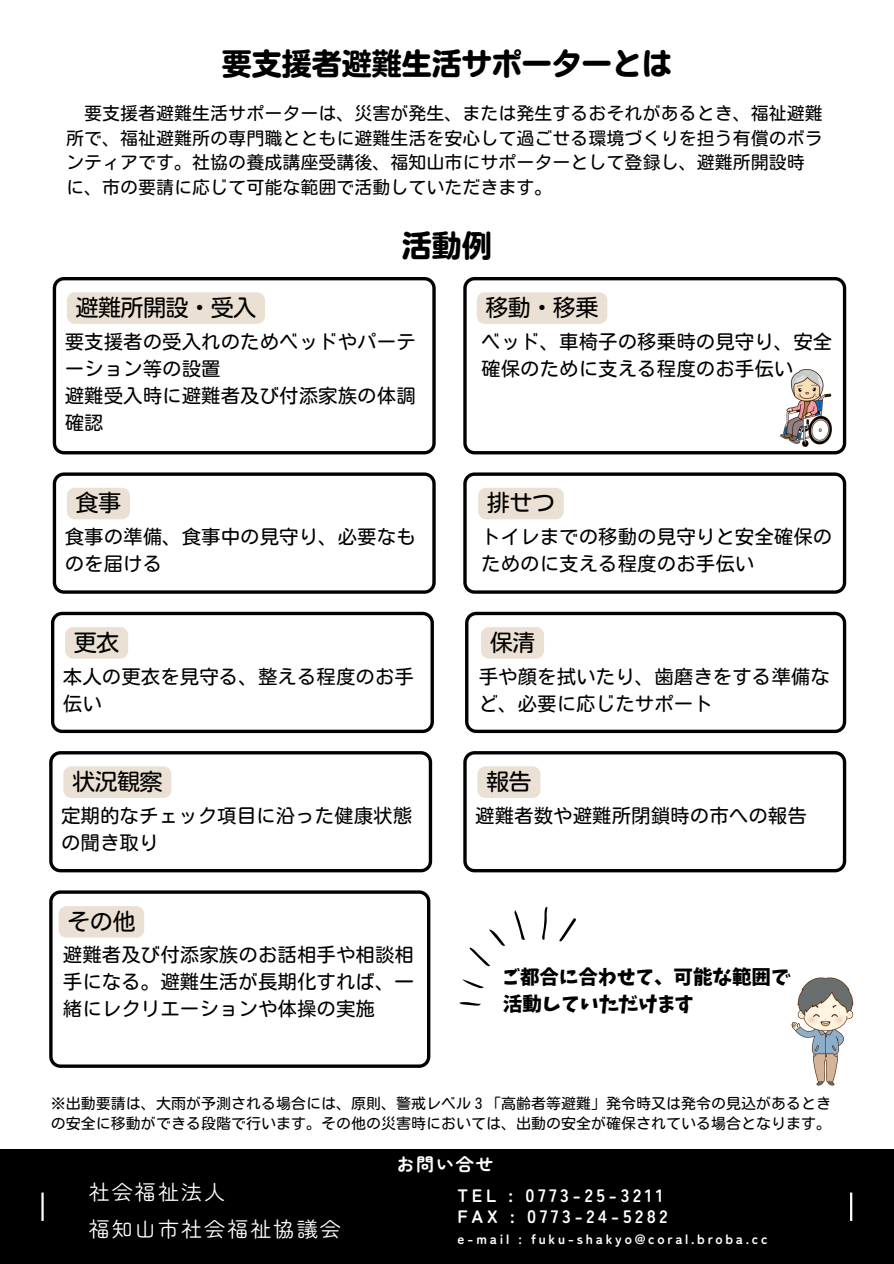
<style>
.page{position:relative;width:894px;height:1264px;background:#fff}
.page>*{position:absolute;margin:0;border:0;box-sizing:border-box;transform-origin:0 0}
.t1{font:30px "Motoya Maru Std W6";color:#000}
.t2{font:22.5px "Nud Motoya Maru Std W3";color:#000}
.t3{font:21px/37.2px "Zen Maru Gothic";letter-spacing:.1em;color:#fff}
.t4{font:19.5px/27px "Motoya Maru Std W3";color:#000}
.t5{font:19.5px/27px "Keifont";color:#000}
.t6{font:18px/24.8px "Motoya Maru Std W3";color:#000}
.t7{font:700 18px/21.3px "Zen Maru Gothic";letter-spacing:.2em;color:#fff}
.t8{font:15px/20.2px "Motoya Maru Std W3";color:#000}
.t9{font:700 13.5px "Zen Maru Gothic";letter-spacing:.2em;color:#fff}
</style>
<div class="page">
<svg style="left:53px;top:277px;width:382px;height:177px"></svg>
<svg style="left:463px;top:277px;width:382px;height:177px"></svg>
<svg style="left:53px;top:472px;width:382px;height:121px"></svg>
<svg style="left:463px;top:472px;width:382px;height:121px"></svg>
<svg style="left:51px;top:611px;width:382px;height:122px"></svg>
<svg style="left:465px;top:611px;width:381px;height:122px"></svg>
<svg style="left:49px;top:890px;width:381px;height:177px"></svg>
<svg style="left:49px;top:751px;width:383px;height:121px"></svg>
<svg style="left:463px;top:751px;width:382px;height:121px"></svg>
<img style="left:780px;top:370px;width:50px;height:76px">
<img style="left:791px;top:977px;width:63px;height:109px">
<svg style="left:459px;top:906px;width:117px;height:100px"></svg>
<div style="left:0;top:1148px;width:893px;height:115px;background:#000"></div>
<hr style="left:41px;top:1192px;width:3px;height:28px;background:#fff">
<hr style="left:849px;top:1192px;width:3px;height:28px;background:#fff">
<div style="left:67px;top:292px;width:198px;height:32px;background:#eae0d3"></div>
<div style="left:476px;top:292px;width:131px;height:32px;background:#eae0d3"></div>
<div style="left:67px;top:488px;width:63px;height:31px;background:#eae0d3;border-radius:8px"></div>
<div style="left:478px;top:488px;width:85px;height:31px;background:#eae0d3;border-radius:8px"></div>
<div style="left:65px;top:627px;width:63px;height:31px;background:#eae0d3;border-radius:8px"></div>
<div style="left:481px;top:627px;width:63px;height:31px;background:#eae0d3;border-radius:8px"></div>
<div style="left:63px;top:766px;width:108px;height:32px;background:#eae0d3"></div>
<div style="left:477px;top:766px;width:63px;height:32px;background:#eae0d3;border-radius:8px"></div>
<div style="left:59px;top:906px;width:85px;height:31px;background:#eae0d3;border-radius:8px"></div>
<h2 class="t1" style="left:222px;top:49px;width:451px">要支援者避難生活サポーターとは</h2>
<p class="t6" style="left:66px;top:101px;width:758px;text-indent:18px">要支援者避難生活サポーターは、災害が発生、または発生するおそれがあるとき、福祉避難所で、福祉避難所の専門職とともに避難生活を安心して過ごせる環境づくりを担う有償のボランティアです。社協の養成講座受講後、福知山市にサポーターとして登録し、避難所開設時に、市の要請に応じて可能な範囲で活動していただきます。</p>
<h5 class="t1" style="left:401px;top:230px;width:91px">活動例</h5>
<h5 class="t2" style="left:76px;top:296px;width:181px">避難所開設・受入</h5>
<h2 class="t2" style="left:485px;top:296px;width:114px">移動・移乗</h2>
<h2 class="t4" style="left:65px;top:328px;width:352px">要支援者の受入れのためベッドやパーテーション等の設置<br>避難受入時に避難者及び付添家族の体調確認</h2>
<h2 class="t2" style="left:76px;top:491px;width:46px">食事</h2>
<h5 class="t4" style="left:65px;top:523px;width:352px">食事の準備、食事中の見守り、必要なものを届ける</h5>
<h2 class="t2" style="left:74px;top:631px;width:46px">更衣</h2>
<h5 class="t4" style="left:63px;top:662px;width:351px">本人の更衣を見守る、整える程度のお手伝い</h5>
<h2 class="t2" style="left:72px;top:770px;width:91px">状況観察</h2>
<h5 class="t4" style="left:61px;top:802px;width:352px">定期的なチェック項目に沿った健康状態の聞き取り</h5>
<p class="t2" style="left:68px;top:910px;width:69px">その他</p>
<h5 class="t4" style="left:63px;top:941px;width:352px;text-align:justify">避難者及び付添家族のお話相手や相談相手になる。避難生活が長期化すれば、一緒にレクリエーションや体操の実施</h5>
<h1 class="t4" style="left:481px;top:328px;width:352px">ベッド、車椅子の移乗時の見守り、安全確保のために支える程度のお手伝い</h1>
<h2 class="t2" style="left:487px;top:491px;width:69px">排せつ</h2>
<h5 class="t4" style="left:481px;top:523px;width:352px">トイレまでの移動の見守りと安全確保のためのに支える程度のお手伝い</h5>
<h2 class="t2" style="left:490px;top:631px;width:46px">保清</h2>
<h5 class="t4" style="left:478px;top:662px;width:352px">手や顔を拭いたり、歯磨きをする準備など、必要に応じたサポート</h5>
<p class="t2" style="left:486px;top:770px;width:46px">報告</p>
<h5 class="t4" style="left:475px;top:802px;width:333px">避難者数や避難所閉鎖時の市への報告</h5>
<h6 class="t5" style="left:502px;top:963px;width:289px">ご都合に合わせて、可能な範囲で活動していただけます</h6>
<h5 class="t8" style="left:51px;top:1093px;width:781px">※出動要請は、大雨が予測される場合には、原則、警戒レベル３「高齢者等避難」発令時又は発令の見込があるときの安全に移動ができる段階で行います。その他の災害時においては、出動の安全が確保されている場合となります。</h5>
<h2 class="t3" style="left:89px;top:1172px;width:253px">社会福祉法人<br>福知山市社会福祉協議会</h2>
<h2 class="t7" style="left:396px;top:1152px;width:99px">お問い合せ</h2>
<h4 class="t7" style="left:457px;top:1183px;width:211px">TEL : 0773-25-3211<br>FAX : 0773-24-5282</h4>
<h3 class="t9" style="left:457px;top:1227px;width:312px">e-mail : fuku-shakyo@coral.broba.cc</h3>
</div>
